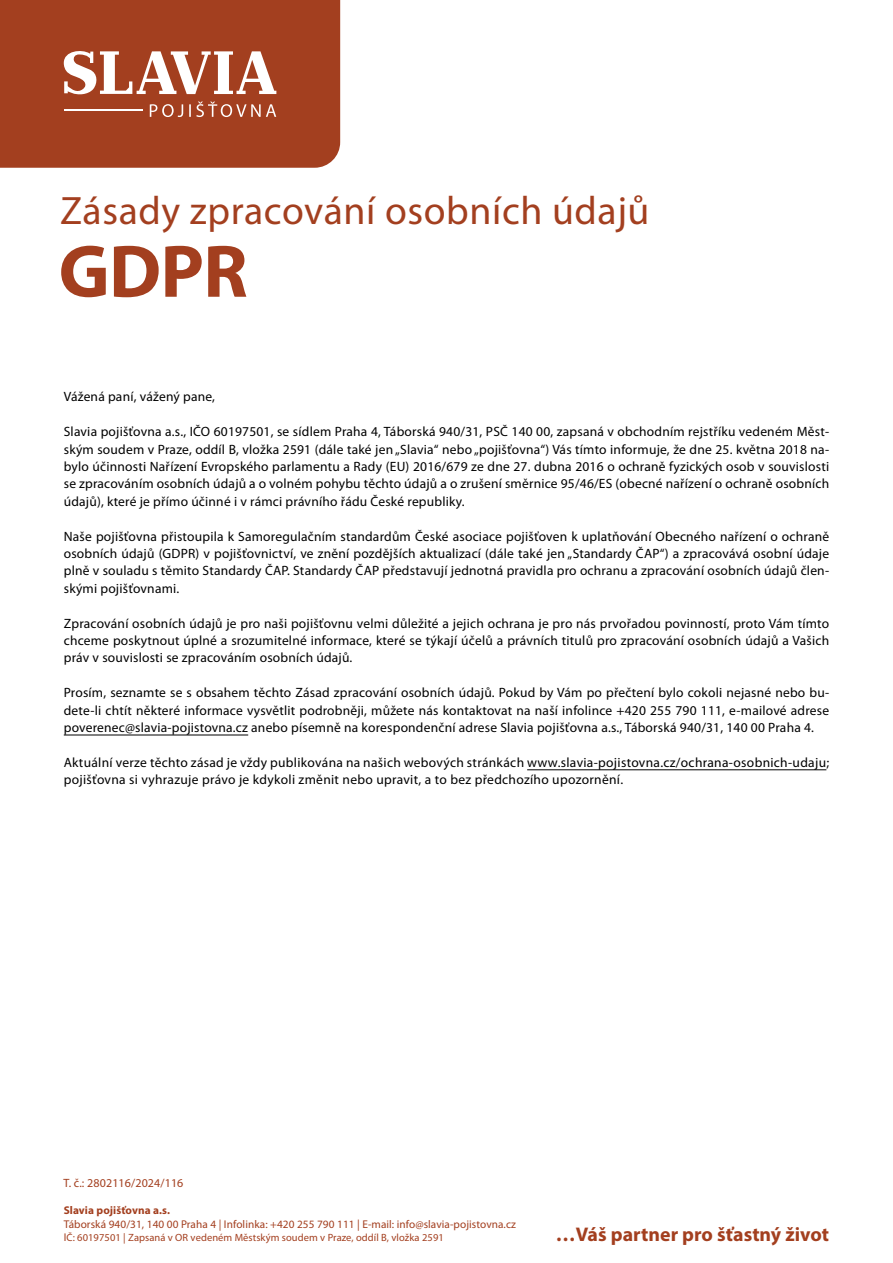
<style>
.page{position:relative;width:893px;height:1263px;background:#fff}
.page>*{position:absolute;margin:0;border:0;box-sizing:border-box;transform-origin:0 0}
.t1{font:700 75px "Myriad Pro";color:#a33f1f}
.t2{font:39.75px "Myriad Pro";letter-spacing:.015em;color:#a33f1f}
.t3{font:700 19.8px "Myriad Pro";color:#a33f1f}
.udaje{font:13.5px/17.4px "Myriad Pro";letter-spacing:.015em;color:#000;text-align:justify}
.t4{font:12px "Myriad Pro";letter-spacing:.01em;color:#a33f1f}
.t5{font:11.25px "Myriad Pro";letter-spacing:.005em;color:#a33f1f}
.t6{font:700 11.25px "Myriad Pro";letter-spacing:.005em;color:#a33f1f}
.t7{font:10.5px "Myriad Pro";letter-spacing:.005em;color:#a33f1f}
.s1{font-size:11.25px}
</style>
<div class="page">
<hr style="left:64px;top:735px;width:184px;height:1px;background:#000">
<hr style="left:527px;top:769px;width:299px;height:1px;background:#000">
<div style="left:0;top:0;width:340px;height:168px;background:#a33f1f"></div>
<svg style="left:64px;top:49px;width:212px;height:46px"></svg>
<svg style="left:150px;top:102px;width:126px;height:15px"></svg>
<hr style="left:64px;top:110px;width:79px;height:1px;background:#fff">
<p class="t2" style="left:60px;top:187px;width:591px">Zásady zpracování osobních údajů</p>
<p class="t1" style="left:59px;top:223px;width:191px">GDPR</p>
<p class="udaje" style="left:64px;top:388px;width:153px">Vážená paní, vážený pane,</p>
<p class="udaje" style="left:64px;top:423px;width:767px">Slavia pojišťovna a.s., IČO 60197501, se sídlem Praha 4, Táborská 940/31, PSČ 140 00, zapsaná v obchodním rejstříku vedeném Měst&shy;ským soudem v Praze, oddíl B, vložka 2591 (dále také jen „Slavia“ nebo „pojišťovna“) Vás tímto informuje, že dne 25. května 2018 na&shy;bylo účinnosti Nařízení Evropského parlamentu a Rady (EU) 2016/679 ze dne 27. dubna 2016 o ochraně fyzických osob v souvislosti se zpracováním osobních údajů a o volném pohybu těchto údajů a o zrušení směrnice 95/46/ES (obecné nařízení o ochraně osobních údajů), které je přímo účinné i v rámci právního řádu České republiky.</p>
<p class="udaje" style="left:64px;top:527px;width:767px">Naše pojišťovna přistoupila k Samoregulačním standardům České asociace pojišťoven k uplatňování Obecného nařízení o ochraně osobních údajů (GDPR) v pojišťovnictví, ve znění pozdějších aktualizací (dále také jen „Standardy ČAP“) a zpracovává osobní údaje plně v souladu s těmito Standardy ČAP. Standardy ČAP představují jednotná pravidla pro ochranu a zpracování osobních údajů člen&shy;skými pojišťovnami.</p>
<p class="udaje" style="left:64px;top:614px;width:767px">Zpracování osobních údajů je pro naši pojišťovnu velmi důležité a jejich ochrana je pro nás prvořadou povinností, proto Vám tímto chceme poskytnout úplné a srozumitelné informace, které se týkají účelů a právních titulů pro zpracování osobních údajů a Vašich práv v souvislosti se zpracováním osobních údajů.</p>
<p class="udaje" style="left:64px;top:684px;width:767px">Prosím, seznamte se s obsahem těchto Zásad zpracování osobních údajů. Pokud by Vám po přečtení bylo cokoli nejasné nebo bu&shy;dete-li chtít některé informace vysvětlit podrobněji, můžete nás kontaktovat na naší infolince +420 255 790 111, e-mailové adrese poverenec@slavia-pojistovna.cz anebo písemně na korespondenční adrese Slavia pojišťovna a.s., Táborská 940/31, 140 00 Praha 4.</p>
<p class="udaje" style="left:64px;top:753px;width:767px">Aktuální verze těchto zásad je vždy publikována na našich webových stránkách www.slavia-pojistovna.cz/ochrana-osobnich-udaju; pojišťovna si vyhrazuje právo je kdykoli změnit nebo upravit, a to bez předchozího upozornění.</p>
<p class="t4" style="left:63px;top:1175px;width:122px">T. č.: 2802116/2024/116</p>
<p class="t6" style="left:64px;top:1203px;width:108px">Slavia pojišťovna a.s.</p>
<p class="t5" style="left:64px;top:1217px;width:454px">Táborská 940/31, 140 00 Praha 4 | Infolinka: +420 255 790 111 | E-mail: info@slavia-pojistovna.cz</p>
<p class="t7" style="left:64px;top:1231px;width:382px"><span class="s1">I</span>Č: 60197501 | Zapsaná v OR vedeném Městským soudem v Praze, oddíl B, vložka 2591</p>
<p class="t3" style="left:556px;top:1222px;width:275px">…Váš partner pro šťastný život</p>
</div>
